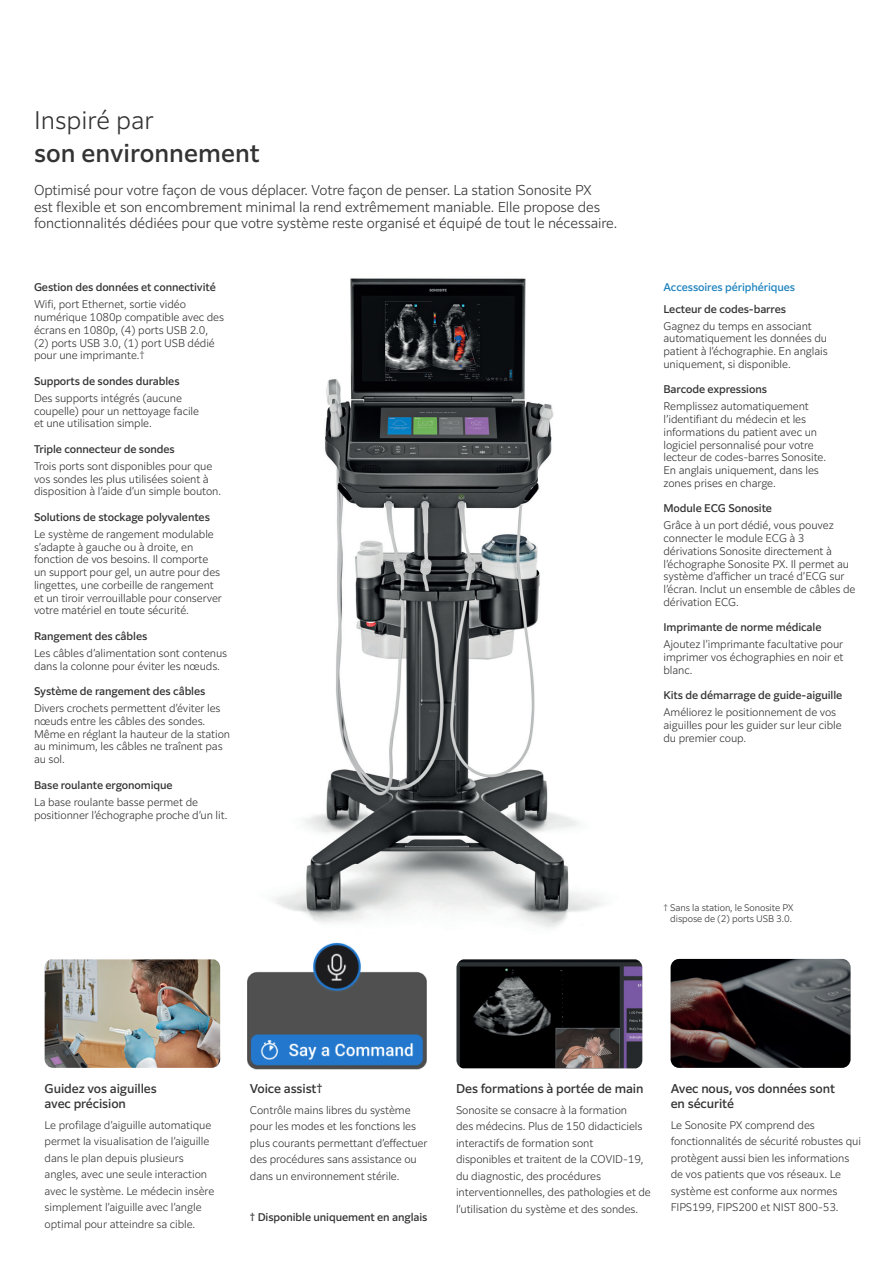
<style>
.page{position:relative;width:893px;height:1263px;background:#fff}
.page>*{position:absolute;margin:0;border:0;box-sizing:border-box;transform-origin:0 0}
.t1{font:500 24px/33px "Clarimo UDPE";color:#333}
.t2{font:300 13.5px/16.5px "Clarimo UDPE";letter-spacing:-.01em;color:#333}
.t3{font:500 12px/15px "Clarimo UDPE";letter-spacing:-.01em;color:#333}
.t4{font:500 12px/15px "Clarimo UDPE";letter-spacing:-.01em;color:#373636}
.t5{font:300 10.5px/12.8px "Clarimo UDPE";letter-spacing:-.01em;color:#333}
.t6{font:500 10.5px "Clarimo UDPE";letter-spacing:-.01em;color:#333}
.t7{font:300 10.5px/16.5px "Clarimo UDPE";letter-spacing:-.01em;color:#373636}
.t8{font:500 10.5px "Clarimo UDPE";letter-spacing:-.01em;color:#1e83be}
.t9{font:300 9px/10.5px "Clarimo UDPE";letter-spacing:-.01em;color:#333;text-align:center}
.s1{font-weight:300}
</style>
<div class="page">
<img style="left:247px;top:278px;width:396px;height:708px">
<img style="left:45px;top:959px;width:175px;height:109px">
<img style="left:671px;top:959px;width:179px;height:109px">
<img style="left:457px;top:959px;width:185px;height:109px">
<img style="left:248px;top:942px;width:179px;height:127px">
<p class="t1" style="left:34px;top:102px;width:227px"><span class="s1">Inspiré par<br></span>son environnement</p>
<p class="t2" style="left:34px;top:181px;width:585px">Optimisé pour votre façon de vous déplacer. Votre façon de penser. La station Sonosite PX<br>est flexible et son encombrement minimal la rend extrêmement maniable. Elle propose des fonctionnalités dédiées pour que votre système reste organisé et équipé de tout le nécessaire.</p>
<p class="t6" style="left:34px;top:279px;width:183px">Gestion des données et connectivité</p>
<p class="t5" style="left:34px;top:297px;width:192px">Wifi, port Ethernet, sortie vidéo numérique 1080p compatible avec des écrans en 1080p, (4) ports USB 2.0, (2) ports USB 3.0, (1) port USB dédié pour une imprimante.†</p>
<p class="t6" style="left:34px;top:373px;width:147px">Supports de sondes durables</p>
<p class="t5" style="left:34px;top:391px;width:167px">Des supports intégrés (aucune coupelle) pour un nettoyage facile et une utilisation simple.</p>
<p class="t6" style="left:34px;top:441px;width:142px">Triple connecteur de sondes</p>
<p class="t5" style="left:34px;top:459px;width:189px">Trois ports sont disponibles pour que vos sondes les plus utilisées soient à disposition à l’aide d’un simple bouton.</p>
<p class="t6" style="left:34px;top:509px;width:177px">Solutions de stockage polyvalentes</p>
<p class="t5" style="left:34px;top:527px;width:189px">Le système de rangement modulable s’adapte à gauche ou à droite, en fonction de vos besoins. Il comporte un support pour gel, un autre pour des lingettes, une corbeille de rangement et un tiroir verrouillable pour conserver votre matériel en toute sécurité.</p>
<p class="t6" style="left:34px;top:628px;width:115px">Rangement des câbles</p>
<p class="t5" style="left:34px;top:646px;width:195px">Les câbles d’alimentation sont contenus dans la colonne pour éviter les nœuds.</p>
<p class="t6" style="left:34px;top:683px;width:173px">Système de rangement des câbles</p>
<p class="t5" style="left:34px;top:701px;width:198px">Divers crochets permettent d’éviter les nœuds entre les câbles des sondes.<br>Même en réglant la hauteur de la station au minimum, les câbles ne traînent pas au sol.</p>
<p class="t6" style="left:34px;top:776px;width:140px">Base roulante ergonomique</p>
<p class="t5" style="left:34px;top:795px;width:195px">La base roulante basse permet de positionner l’échographe proche d’un lit.</p>
<p class="t8" style="left:663px;top:279px;width:133px">Accessoires périphériques</p>
<p class="t6" style="left:663px;top:300px;width:124px">Lecteur de codes-barres</p>
<p class="t5" style="left:663px;top:318px;width:166px">Gagnez du temps en associant automatiquement les données du patient à l’échographie. En anglais uniquement, si disponible.</p>
<p class="t6" style="left:663px;top:381px;width:105px">Barcode expressions</p>
<p class="t5" style="left:663px;top:399px;width:164px">Remplissez automatiquement l’identifiant du médecin et les informations du patient avec un logiciel personnalisé pour votre lecteur de codes-barres Sonosite.<br>En anglais uniquement, dans les zones prises en charge.</p>
<p class="t6" style="left:663px;top:500px;width:110px">Module ECG Sonosite</p>
<p class="t5" style="left:663px;top:518px;width:193px">Grâce à un port dédié, vous pouvez connecter le module ECG à 3 dérivations Sonosite directement à l’échographe Sonosite PX. Il permet au système d’afficher un tracé d’ECG sur l’écran. Inclut un ensemble de câbles de dérivation ECG.</p>
<p class="t6" style="left:663px;top:619px;width:159px">Imprimante de norme médicale</p>
<p class="t5" style="left:663px;top:637px;width:182px;text-align:justify">Ajoutez l’imprimante facultative pour imprimer vos échographies en noir et blanc.</p>
<p class="t6" style="left:663px;top:687px;width:180px">Kits de démarrage de guide-aiguille</p>
<p class="t5" style="left:663px;top:705px;width:180px">Améliorez le positionnement de vos aiguilles pour les guider sur leur cible du premier coup.</p>
<p class="t9" style="left:663px;top:902px;width:132px">† Sans la station, le Sonosite PX dispose de (2) ports USB 3.0.</p>
<p class="t4" style="left:45px;top:1080px;width:114px">Guidez vos aiguilles avec précision</p>
<p class="t7" style="left:45px;top:1115px;width:171px">Le profilage d’aiguille automatique permet la visualisation de l’aiguille dans le plan depuis plusieurs angles, avec une seule interaction avec le système. Le médecin insère simplement l’aiguille avec l’angle optimal pour atteindre sa cible.</p>
<p class="t3" style="left:250px;top:1080px;width:74px">Voice assist†</p>
<p class="t5" style="left:250px;top:1100px;width:179px;line-height:16.5px">Contrôle mains libres du système pour les modes et les fonctions les plus courants permettant d’effectuer des procédures sans assistance ou dans un environnement stérile.</p>
<p class="t6" style="left:250px;top:1209px;width:179px">† Disponible uniquement en anglais</p>
<p class="t3" style="left:456px;top:1080px;width:189px">Des formations à portée de main</p>
<p class="t5" style="left:456px;top:1100px;width:196px;line-height:16.5px">Sonosite se consacre à la formation<br>des médecins. Plus de 150 didacticiels interactifs de formation sont disponibles et traitent de la COVID-19, du diagnostic, des procédures interventionnelles, des pathologies et de l’utilisation du système et des sondes.</p>
<p class="t3" style="left:671px;top:1080px;width:166px">Avec nous, vos données sont en sécurité</p>
<p class="t5" style="left:671px;top:1115px;width:192px;line-height:16.5px">Le Sonosite PX comprend des fonctionnalités de sécurité robustes qui protègent aussi bien les informations de vos patients que vos réseaux. Le système est conforme aux normes FIPS199, FIPS200 et NIST 800-53.</p>
</div>
